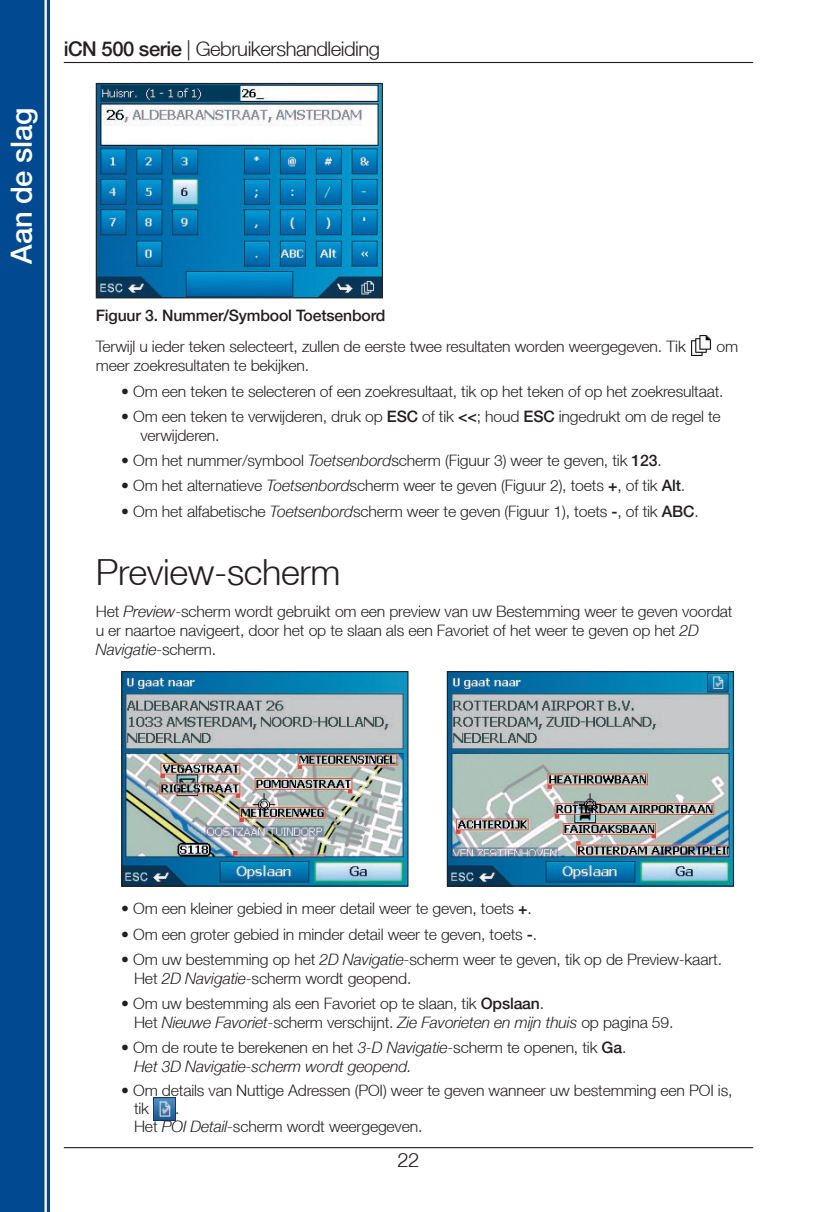
<style>
.page{position:relative;width:817px;height:1212px;background:#fff}
.page>*{position:absolute;margin:0;border:0;box-sizing:border-box;transform-origin:0 0}
.t1{font:300 36px "Helvetica Neue LT";letter-spacing:-.01em;color:#231f20}
.t2{font:500 29.25px "Helvetica Neue LT";letter-spacing:-.01em;color:#fff}
.t3{font:300 20.25px "Helvetica Neue LT";letter-spacing:-.025em;color:#231f20}
.t4{font:300 15.75px/18.9px "Helvetica Neue LT";letter-spacing:-.01em;color:#231f20}
.t5{font:500 15.75px "Helvetica Neue LT";letter-spacing:-.01em;color:#231f20}
.s1{font-weight:500}
.s2{font-style:italic}
</style>
<div class="page">
<img style="left:123px;top:673px;width:283px;height:211px">
<div style="left:121px;top:671px;width:287px;height:215px;border:1px solid #231f20"></div>
<img style="left:448px;top:673px;width:283px;height:211px">
<div style="left:446px;top:671px;width:287px;height:215px;border:1px solid #231f20"></div>
<img style="left:98px;top:85px;width:283px;height:211px">
<div style="left:96px;top:83px;width:287px;height:215px;border:1px solid #231f20"></div>
<hr style="left:64px;top:1147px;width:689px;height:1px;background:#231f20">
<hr style="left:64px;top:62px;width:689px;height:1px;background:#231f20">
<div style="left:0;top:0;width:50px;height:1212px;background:#014990"></div>
<hr style="left:45px;top:0;width:2px;height:1212px;background:#fff">
<img style="left:690px;top:335px;width:21px;height:22px">
<img style="left:153px;top:1098px;width:22px;height:22px">
<h2 class="t2" style="left:4px;top:264px;width:157px;rotate:-90deg">Aan de slag</h2>
<p class="t3" style="left:64px;top:36px;width:317px"><span class="s1">iCN 500 serie</span> | Gebruikershandleiding</p>
<p class="t5" style="left:96px;top:306px;width:291px">Figuur 3. Nummer/Symbool Toetsenbord</p>
<p class="t4" style="left:96px;top:337px;width:591px">Terwijl u ieder teken selecteert, zullen de eerste twee resultaten worden weergegeven. Tik</p>
<p class="t4" style="left:716px;top:337px;width:23px">om</p>
<p class="t4" style="left:96px;top:356px;width:215px">meer zoekresultaten te bekijken.</p>
<p class="t4" style="left:121px;top:381px;width:603px">• Om een teken te selecteren of een zoekresultaat, tik op het teken of op het zoekresultaat.</p>
<p class="t4" style="left:140px;top:407px;width:581px;text-indent:-19px">• Om een teken te verwijderen, druk op <span class="s1">ESC</span> of tik <span class="s1">&lt;&lt;</span>; houd <span class="s1">ESC</span> ingedrukt om de regel te verwijderen.</p>
<p class="t4" style="left:121px;top:451px;width:542px">• Om het nummer/symbool <span class="s2">Toetsenbord</span>scherm (Figuur 3) weer te geven, tik <span class="s1">123</span>.</p>
<p class="t4" style="left:121px;top:476px;width:565px">• Om het alternatieve <span class="s2">Toetsenbord</span>scherm weer te geven (Figuur 2), toets <span class="s1">+</span>, of tik <span class="s1">Alt</span>.</p>
<p class="t4" style="left:121px;top:501px;width:579px">• Om het alfabetische <span class="s2">Toetsenbord</span>scherm weer te geven (Figuur 1), toets <span class="s1">-</span>, of tik <span class="s1">ABC</span>.</p>
<h1 class="t1" style="left:96px;top:551px;width:246px">Preview-scherm</h1>
<p class="t4" style="left:96px;top:602px;width:638px">Het <span class="s2">Preview</span>-scherm wordt gebruikt om een preview van uw Bestemming weer te geven voordat u er naartoe navigeert, door het op te slaan als een Favoriet of het weer te geven op het <span class="s2">2D<br>Navigatie</span>-scherm.</p>
<p class="t4" style="left:121px;top:899px;width:412px">• Om een kleiner gebied in meer detail weer te geven, toets <span class="s1">+</span>.</p>
<p class="t4" style="left:121px;top:924px;width:417px">• Om een groter gebied in minder detail weer te geven, toets <span class="s1">-</span>.</p>
<p class="t4" style="left:134px;top:949px;width:589px;text-indent:-13px">• Om uw bestemming op het <span class="s2">2D Navigatie-</span>scherm weer te geven, tik op de Preview-kaart.<br>Het <span class="s2">2D Navigatie</span>-scherm wordt geopend.</p>
<p class="t4" style="left:134px;top:993px;width:541px;text-indent:-13px">• Om uw bestemming als een Favoriet op te slaan, tik <span class="s1">Opslaan</span>.<br>Het <span class="s2">Nieuwe Favoriet-</span>scherm verschijnt. <span class="s2">Zie Favorieten en mijn thuis</span> op pagina 59.</p>
<p class="t4" style="left:134px;top:1038px;width:494px;text-indent:-13px">• Om de route te berekenen en het <span class="s2">3-D Navigatie</span>-scherm te openen, tik <span class="s1">Ga</span>.<br><span class="s2">Het 3D Navigatie-scherm wordt geopend.</span></p>
<p class="t4" style="left:134px;top:1081px;width:600px;line-height:18px;text-indent:-13px">• Om details van Nuttige Adressen (POI) weer te geven wanneer uw bestemming een POI is, tik</p>
<p class="t4" style="left:134px;top:1099px;width:290px;line-height:18px;text-indent:41px">.<br>Het <span class="s2">POI Detail</span>-scherm wordt weergegeven.</p>
<p class="t3" style="left:397px;top:1148px;width:24px">22</p>
</div>
